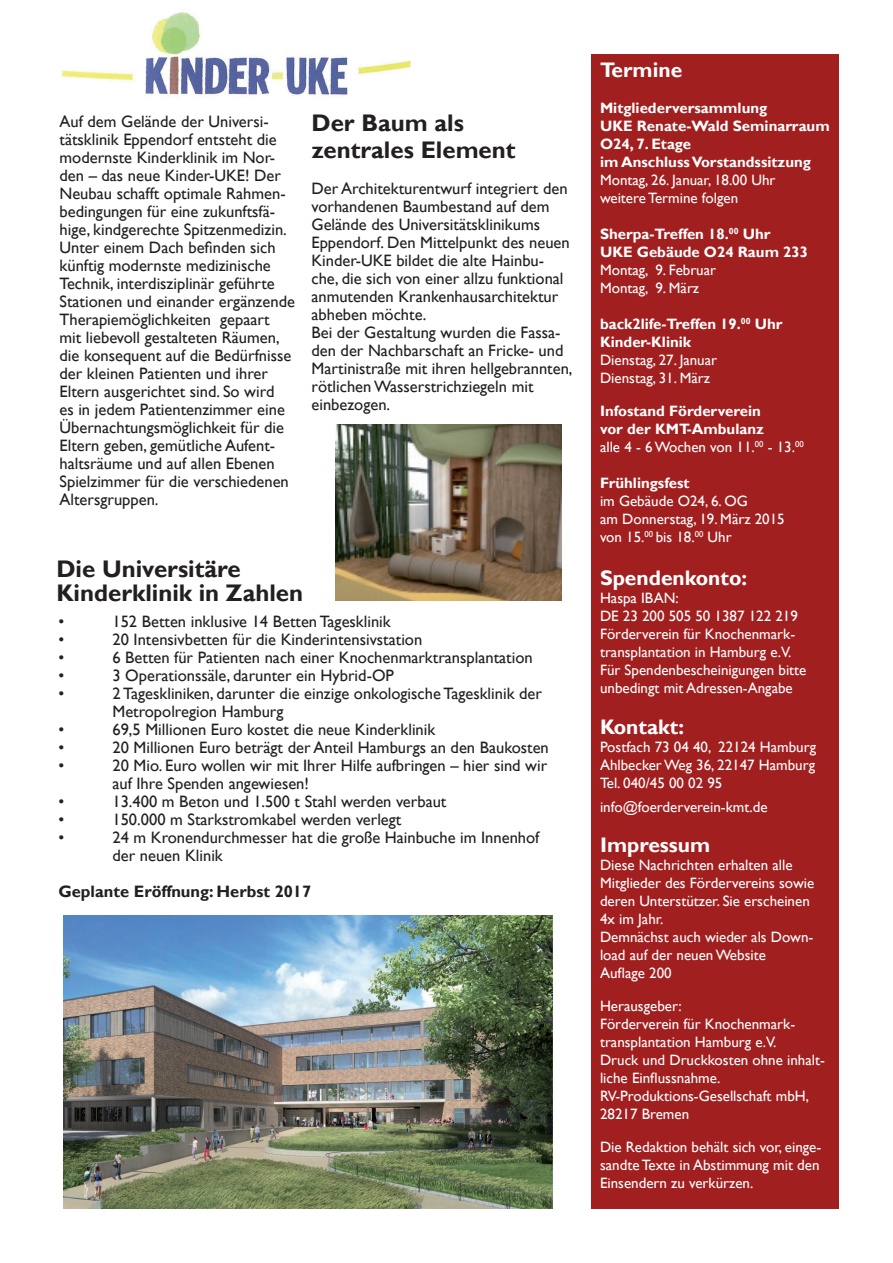
<style>
.page{position:relative;width:893px;height:1263px;background:#fff}
.page>*{position:absolute;margin:0;border:0;box-sizing:border-box;transform-origin:0 0}
.t1{font:700 24px/27px "Gill Sans";color:#231f20}
.t2{font:700 21px "Gill Sans";color:#fff}
.t3{font:16.5px/18px "Gill Sans";color:#231f20}
.t4{font:700 16.5px "Gill Sans";color:#231f20}
.t5{font:15px/18px "Gill Sans";color:#fff}
.t6{font:700 15px/18px "Gill Sans";color:#fff}
.s1{font-weight:400}
</style>
<div class="page">
<div style="left:591px;top:54px;width:248px;height:1155px;background:#a21f20"></div>
<img style="left:62px;top:11px;width:348px;height:87px">
<img style="left:63px;top:915px;width:490px;height:294px">
<img style="left:336px;top:425px;width:225px;height:176px">
<p class="t3" style="left:60px;top:113px;width:237px">Auf dem Gelände der Universi&shy;tätsklinik Eppendorf entsteht die modernste Kinderklinik im Nor&shy;den – das neue Kinder-UKE! Der<br>Neubau schafft optimale Rahmen&shy;bedingungen für eine zukunftsfä&shy;hige, kindgerechte Spitzenmedizin.<br>Unter einem Dach befinden sich künftig modernste medizinische<br>Technik, interdisziplinär geführte<br>Stationen und einander ergänzende<br>Therapiemöglichkeiten gepaart mit liebevoll gestalteten Räumen, die konsequent auf die Bedürfnisse der kleinen Patienten und ihrer<br>Eltern ausgerichtet sind. So wird<br>es in jedem Patientenzimmer eine<br>Übernachtungsmöglichkeit für die<br>Eltern geben, gemütliche Aufent&shy;haltsräume und auf allen Ebenen<br>Spielzimmer für die verschiedenen<br>Altersgruppen.</p>
<h1 class="t1" style="left:311px;top:110px;width:206px">Der Baum als zentrales Element</h1>
<p class="t3" style="left:311px;top:179px;width:263px">Der Architekturentwurf integriert den vorhandenen Baumbestand auf dem Gelände des Universitätsklinikums Eppendorf. Den Mittelpunkt des neuen Kinder-UKE bildet die alte Hainbu&shy;che, die sich von einer allzu funktional anmutenden Krankenhausarchitektur abheben möchte.<br>Bei der Gestaltung wurden die Fassa&shy;den der Nachbarschaft an Fricke- und Martinistraße mit ihren hellgebrannten, rötlichen Wasserstrichziegeln mit einbezogen.</p>
<h1 class="t1" style="left:56px;top:557px;width:248px;line-height:24px">Die Universitäre<br>Kinderklinik in Zahlen</h1>
<p class="t3" style="left:58px;top:613px;width:7px">•</p>
<p class="t3" style="left:112px;top:613px;width:280px">152 Betten inklusive 14 Betten Tagesklinik</p>
<p class="t3" style="left:58px;top:631px;width:7px">•</p>
<p class="t3" style="left:112px;top:631px;width:311px">20 Intensivbetten für die Kinderintensivstation</p>
<p class="t3" style="left:58px;top:649px;width:7px">•</p>
<p class="t3" style="left:112px;top:649px;width:422px">6 Betten für Patienten nach einer Knochenmarktransplantation</p>
<p class="t3" style="left:58px;top:667px;width:7px">•</p>
<p class="t3" style="left:112px;top:667px;width:283px">3 Operationssäle, darunter ein Hybrid-OP</p>
<p class="t3" style="left:58px;top:685px;width:7px">•</p>
<p class="t3" style="left:112px;top:685px;width:431px">2 Tageskliniken, darunter die einzige onkologische Tagesklinik der<br>Metropolregion Hamburg</p>
<p class="t3" style="left:58px;top:721px;width:7px">•</p>
<p class="t3" style="left:112px;top:721px;width:324px">69,5 Millionen Euro kostet die neue Kinderklinik</p>
<p class="t3" style="left:58px;top:739px;width:7px">•</p>
<p class="t3" style="left:112px;top:739px;width:438px">20 Millionen Euro beträgt der Anteil Hamburgs an den Baukosten</p>
<p class="t3" style="left:58px;top:757px;width:7px">•</p>
<p class="t3" style="left:112px;top:757px;width:436px">20 Mio. Euro wollen wir mit Ihrer Hilfe aufbringen – hier sind wir auf Ihre Spenden angewiesen!</p>
<p class="t3" style="left:58px;top:793px;width:7px">•</p>
<p class="t3" style="left:112px;top:793px;width:335px">13.400 m Beton und 1.500 t Stahl werden verbaut</p>
<p class="t3" style="left:58px;top:811px;width:7px">•</p>
<p class="t3" style="left:112px;top:811px;width:290px">150.000 m Starkstromkabel werden verlegt</p>
<p class="t3" style="left:58px;top:829px;width:7px">•</p>
<p class="t3" style="left:112px;top:829px;width:428px">24 m Kronendurchmesser hat die große Hainbuche im Innenhof der neuen Klinik</p>
<p class="t4" style="left:58px;top:882px;width:254px">Geplante Eröffnung: Herbst 2017</p>
<p class="t2" style="left:600px;top:57px;width:84px">Termine</p>
<p class="t6" style="left:600px;top:99px;width:231px">Mitgliederversammlung<br>UKE Renate-Wald Seminarraum<br>O24, 7. Etage<br>im Anschluss Vorstandssitzung</p>
<p class="t5" style="left:600px;top:171px;width:177px">Montag, 26. Januar, 18.00 Uhr weitere Termine folgen</p>
<p class="t6" style="left:600px;top:225px;width:210px">Sherpa-Treffen 18.<sup>00</sup> Uhr<br>UKE Gebäude O24 Raum 233</p>
<p class="t5" style="left:600px;top:261px;width:118px">Montag, 9. Februar<br>Montag, 9. März</p>
<p class="t6" style="left:600px;top:315px;width:184px">back2life-Treffen 19.<sup>00</sup> Uhr<br>Kinder-Klinik</p>
<p class="t5" style="left:600px;top:351px;width:119px">Dienstag, 27. Januar<br>Dienstag, 31. März</p>
<p class="t6" style="left:600px;top:402px;width:205px">Infostand Förderverein<br>vor der KMT-Ambulanz<br><span class="s1">alle 4 - 6 Wochen von 11.</span><sup>00</sup> <span class="s1">- 13.</span><sup>00</sup></p>
<p class="t6" style="left:600px;top:474px;width:91px">Frühlingsfest</p>
<p class="t5" style="left:600px;top:492px;width:186px">im Gebäude O24, 6. OG<br>am Donnerstag, 19. März 2015 von 15.<sup>00</sup> bis 18.<sup>00</sup> Uhr</p>
<p class="t2" style="left:600px;top:565px;width:149px">Spendenkonto:</p>
<p class="t5" style="left:600px;top:589px;width:208px">Haspa IBAN:<br>DE 23 200 505 50 1387 122 219<br>Förderverein für Knochenmark&shy;transplantation in Hamburg e.V.<br>Für Spendenbescheinigungen bitte unbedingt mit Adressen-Angabe</p>
<p class="t2" style="left:600px;top:714px;width:86px">Kontakt:</p>
<p class="t5" style="left:600px;top:738px;width:218px;text-align:justify">Postfach 73 04 40, 22124 Hamburg Ahlbecker Weg 36, 22147 Hamburg Tel. 040/45 00 02 95</p>
<p class="t5" style="left:600px;top:798px;width:169px">info@foerderverein-kmt.de</p>
<p class="t2" style="left:600px;top:832px;width:112px">Impressum</p>
<p class="t5" style="left:600px;top:856px;width:216px">Diese Nachrichten erhalten alle<br>Mitglieder des Fördervereins sowie deren Unterstützer. Sie erscheinen<br>4x im Jahr.<br>Demnächst auch wieder als Down&shy;load auf der neuen Website<br>Auflage 200</p>
<p class="t5" style="left:600px;top:997px;width:226px">Herausgeber:<br>Förderverein für Knochenmark&shy;transplantation Hamburg e.V.<br>Druck und Druckkosten ohne inhalt&shy;liche Einflussnahme.<br>RV-Produktions-Gesellschaft mbH,<br>28217 Bremen</p>
<p class="t5" style="left:600px;top:1138px;width:223px;text-align:justify">Die Redaktion behält sich vor, einge&shy;sandte Texte in Abstimmung mit den Einsendern zu verkürzen.</p>
</div>
